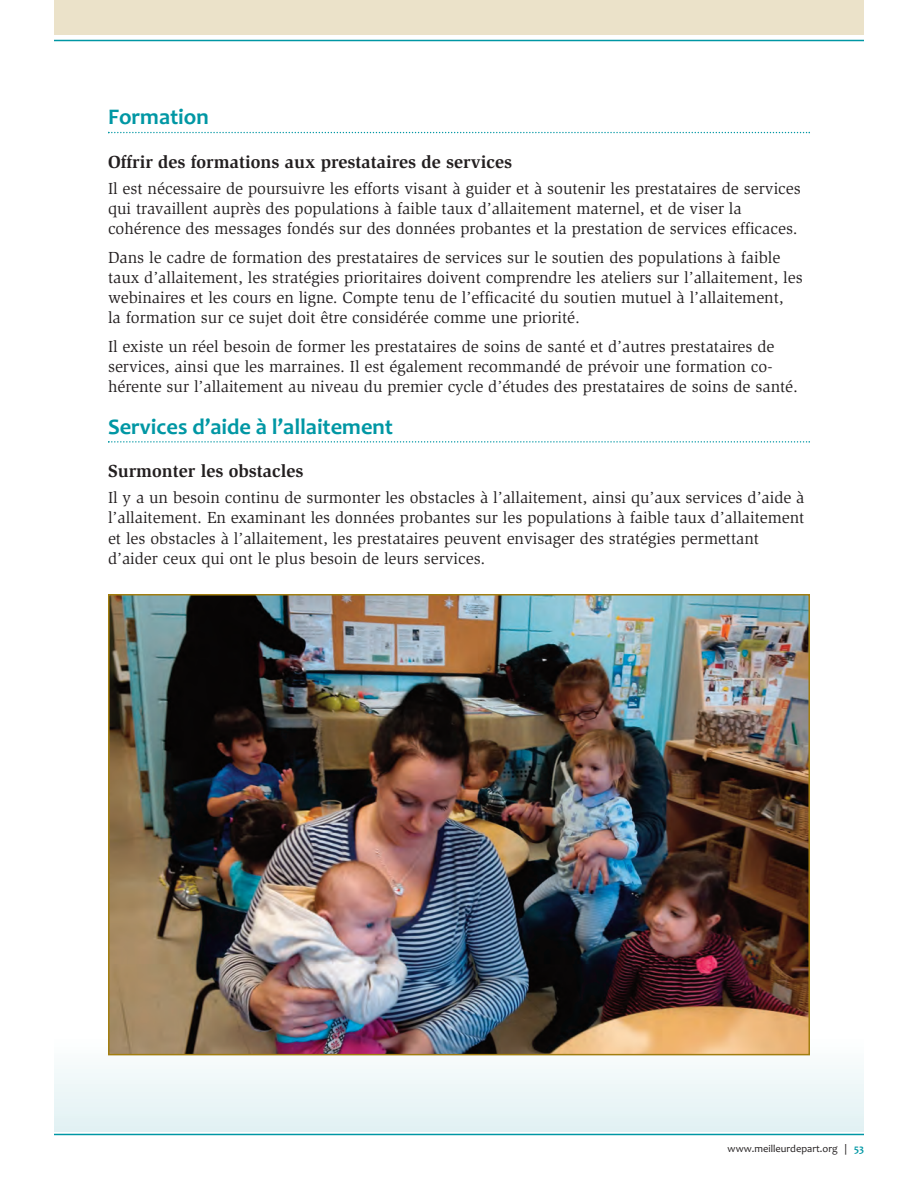
<style>
.page{position:relative;width:918px;height:1188px;background:#fff}
.page>*{position:absolute;margin:0;border:0;box-sizing:border-box;transform-origin:0 0}
.t1{font:700 22.5px "Candara";color:#0097a4}
.t2{font:700 18px "Slimbach";color:#231f20}
.t3{font:16.5px/20.2px "Slimbach";color:#231f20}
.t4{font:10.5px "Candara";color:#231f20}
.s1{font-weight:700;color:#0097a4}
</style>
<div class="page">
<hr style="left:54px;top:40px;width:810px;height:1px;background:#0097a4">
<div style="left:54px;top:1039px;width:810px;height:92px;background:#ecf6f7"></div>
<hr style="left:54px;top:1134px;width:810px;height:1px;background:#0097a4">
<div style="left:54px;top:0;width:810px;height:35px;background:#ebe2c9"></div>
<svg style="left:108px;top:132px;width:702px;height:1px"></svg>
<svg style="left:108px;top:441px;width:702px;height:2px"></svg>
<img style="left:111px;top:597px;width:696px;height:455px">
<div style="left:108px;top:594px;width:702px;height:461px;border:2px solid #a27e11"></div>
<h1 class="t1" style="left:108px;top:103px;width:102px">Formation</h1>
<p class="t2" style="left:108px;top:155px;width:405px">Offrir des formations aux prestataires de services</p>
<p class="t3" style="left:108px;top:179px;width:694px">Il est nécessaire de poursuivre les efforts visant à guider et à soutenir les prestataires de services qui travaillent auprès des populations à faible taux d’allaitement maternel, et de viser la cohérence des messages fondés sur des données probantes et la prestation de services efficaces.</p>
<p class="t3" style="left:108px;top:248px;width:696px">Dans le cadre de formation des prestataires de services sur le soutien des populations à faible taux d’allaitement, les stratégies prioritaires doivent comprendre les ateliers sur l’allaitement, les webinaires et les cours en ligne. Compte tenu de l’efficacité du soutien mutuel à l’allaitement,<br>la formation sur ce sujet doit être considérée comme une priorité.</p>
<p class="t3" style="left:108px;top:337px;width:692px">Il existe un réel besoin de former les prestataires de soins de santé et d’autres prestataires de services, ainsi que les marraines. Il est également recommandé de prévoir une formation co&shy;hérente sur l’allaitement au niveau du premier cycle d’études des prestataires de soins de santé.</p>
<h1 class="t1" style="left:108px;top:413px;width:287px">Services d’aide à l’allaitement</h1>
<p class="t2" style="left:108px;top:464px;width:197px">Surmonter les obstacles</p>
<p class="t3" style="left:108px;top:489px;width:698px">Il y a un besoin continu de surmonter les obstacles à l’allaitement, ainsi qu’aux services d’aide à l’allaitement. En examinant les données probantes sur les populations à faible taux d’allaitement et les obstacles à l’allaitement, les prestataires peuvent envisager des stratégies permettant d’aider ceux qui ont le plus besoin de leurs services.</p>
<p class="t4" style="left:728px;top:1143px;width:138px">www.meilleurdepart.org | <span class="s1">53</span></p>
</div>
